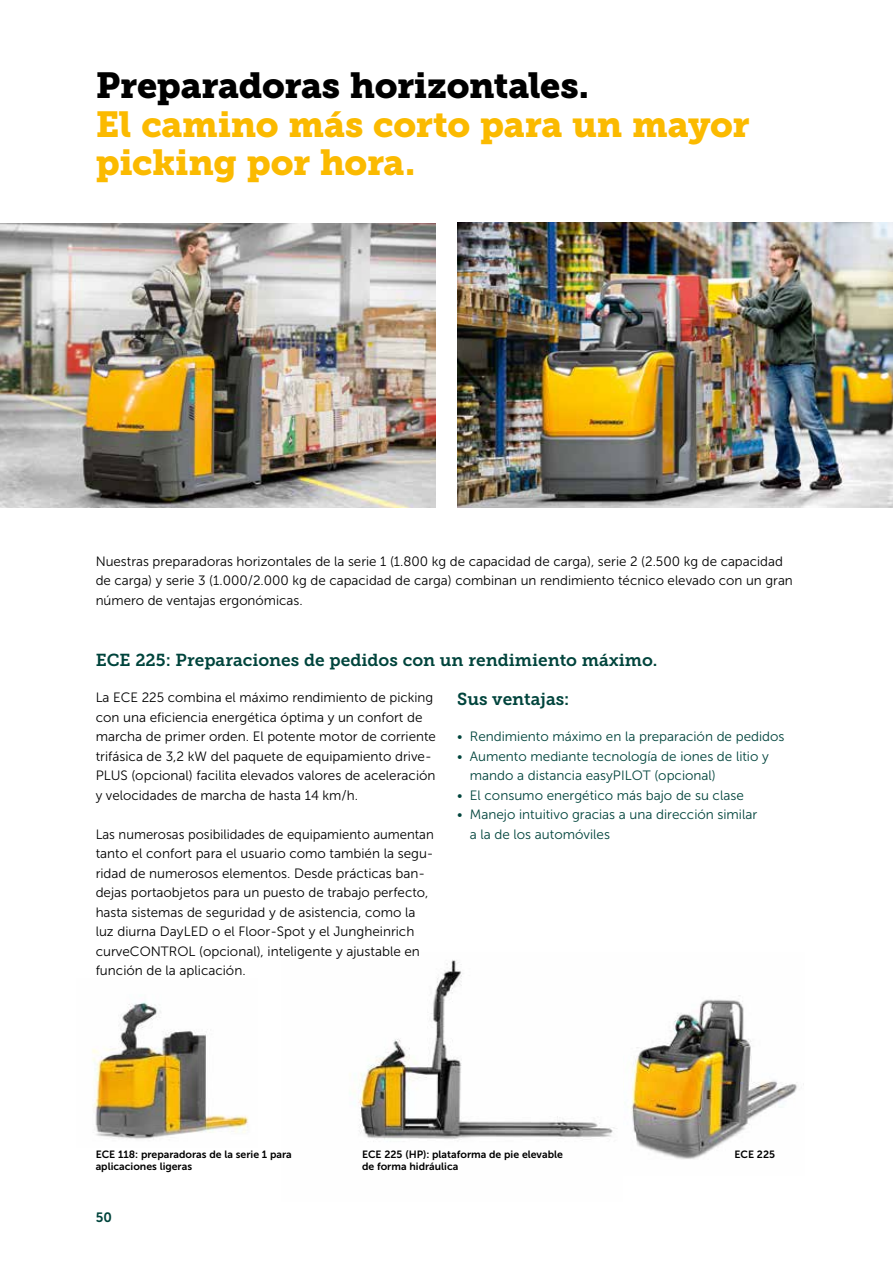
<style>
.page{position:relative;width:893px;height:1263px;background:#fff}
.page>*{position:absolute;margin:0;border:0;box-sizing:border-box;transform-origin:0 0}
.t1{font:36px/39px "Museo JH Slab 900";letter-spacing:-.01em;color:#fbba00}
.t2{font:36px "Museo JH Slab 900";letter-spacing:-.01em;color:#000}
.t3{font:17.25px "Museo JH Slab 700";color:#00443c}
.t4{font:13.5px/19.5px "Museo JH Sans 300";color:#000}
.t5{font:13.5px/19.5px "Museo JH Sans 300";color:#00443c}
.t6{font:13.5px "Museo JH Sans 700";color:#00443c}
.t7{font:10.5px/12px "Museo JH Sans 700";color:#000}
</style>
<div class="page">
<img style="left:0;top:224px;width:436px;height:283px">
<img style="left:92px;top:1001px;width:157px;height:139px">
<img style="left:457px;top:222px;width:436px;height:285px">
<img style="left:631px;top:995px;width:173px;height:164px">
<img style="left:353px;top:960px;width:264px;height:182px">
<h1 class="t2" style="left:96px;top:64px;width:495px">Preparadoras horizontales.</h1>
<h1 class="t1" style="left:96px;top:105px;width:655px">El camino más corto para un mayor picking por hora.</h1>
<p class="t4" style="left:96px;top:551px;width:699px">Nuestras preparadoras horizontales de la serie 1 (1.800 kg de capacidad de carga), serie 2 (2.500 kg de capacidad de carga) y serie 3 (1.000/2.000 kg de capacidad de carga) combinan un rendimiento técnico elevado con un gran número de ventajas ergonómicas.</p>
<p class="t3" style="left:96px;top:650px;width:563px">ECE 225: Preparaciones de pedidos con un rendimiento máximo.</p>
<p class="t4" style="left:96px;top:688px;width:342px">La ECE 225 combina el máximo rendimiento de picking con una eficiencia energética óptima y un confort de marcha de primer orden. El potente motor de corriente trifásica de 3,2 kW del paquete de equipamiento drive - PLUS (opcional) facilita elevados valores de aceleración y velocidades de marcha de hasta 14 km/h.</p>
<p class="t4" style="left:96px;top:824px;width:340px">Las numerosas posibilidades de equipamiento aumentan tanto el confort para el usuario como también la segu&shy;ridad de numerosos elementos. Desde prácticas ban&shy;dejas portaobjetos para un puesto de trabajo perfecto, hasta sistemas de seguridad y de asistencia, como la luz diurna DayLED o el Floor-Spot y el Jungheinrich curveCONTROL (opcional), inteligente y ajustable en función de la aplicación.</p>
<p class="t3" style="left:457px;top:689px;width:114px">Sus ventajas:</p>
<p class="t5" style="left:457px;top:727px;width:329px">• Rendimiento máximo en la preparación de pedidos</p>
<p class="t5" style="left:470px;top:746px;width:300px;text-indent:-13px">• Aumento mediante tecnología de iones de litio y mando a distancia easyPILOT (opcional)</p>
<p class="t5" style="left:457px;top:785px;width:288px">• El consumo energético más bajo de su clase</p>
<p class="t5" style="left:470px;top:805px;width:289px;text-indent:-13px">• Manejo intuitivo gracias a una dirección similar a la de los automóviles</p>
<p class="t7" style="left:362px;top:1148px;width:202px">ECE 225 (HP): plataforma de pie elevable de forma hidráulica</p>
<p class="t7" style="left:96px;top:1148px;width:198px">ECE 118: preparadoras de la serie 1 para aplicaciones ligeras</p>
<p class="t7" style="left:735px;top:1148px;width:42px">ECE 225</p>
<p class="t6" style="left:96px;top:1210px;width:18px">50</p>
</div>
